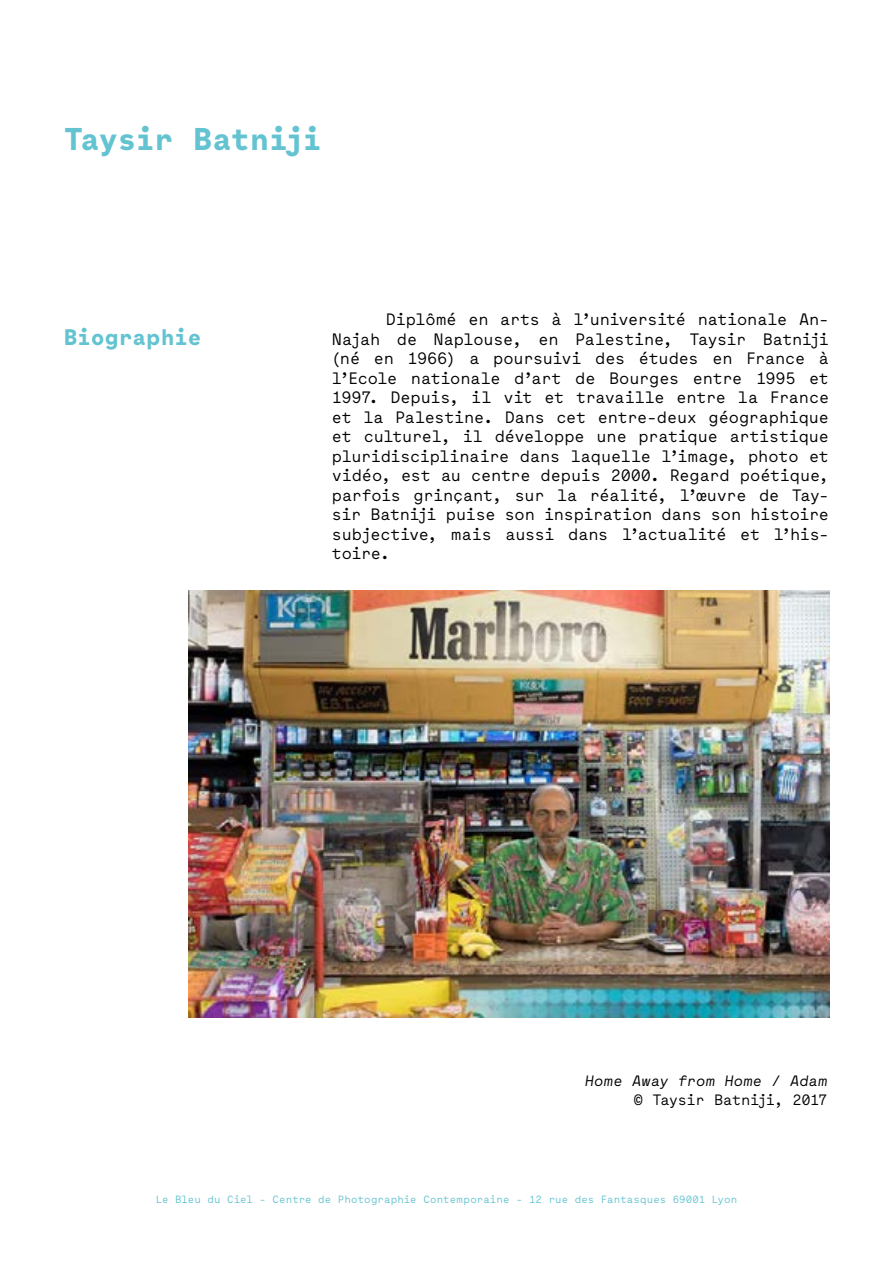
<style>
.page{position:relative;width:893px;height:1263px;background:#fff}
.page>*{position:absolute;margin:0;border:0;box-sizing:border-box;transform-origin:0 0}
.t1{font:700 31.5px "Maax Mono";letter-spacing:-.035em;color:#63c3d1}
.t2{font:700 22.5px "Maax Mono";letter-spacing:-.015em;color:#63c3d1}
.t3{font:16.5px/19.5px "Maax Mono";letter-spacing:-.025em;color:#000;text-align:justify}
.t4{font:italic 15px "Maax Mono";color:#000}
.t5{font:15px "Maax Mono";letter-spacing:-.035em;color:#000}
.t6{font:10.5px "Maax Mono";letter-spacing:.005em;color:#63c3d1}
</style>
<div class="page">
<img style="left:189px;top:591px;width:640px;height:427px">
<h1 class="t1" style="left:64px;top:117px;width:260px">Taysir Batniji</h1>
<h2 class="t2" style="left:64px;top:321px;width:139px">Biographie</h2>
<p class="t3" style="left:332px;top:309px;width:499px;text-indent:54px">Diplômé en arts à l’université nationale An-Najah de Naplouse, en Palestine, Taysir Batniji (né en 1966) a poursuivi des études en France à l’Ecole nationale d’art de Bourges entre 1995 et 1997. Depuis, il vit et travaille entre la France et la Palestine. Dans cet entre-deux géographique et culturel, il développe une pratique artistique pluridisciplinaire dans laquelle l’image, photo et vidéo, est au centre depuis 2000. Regard poétique, parfois grinçant, sur la réalité, l’œuvre de Tay&shy;sir Batniji puise son inspiration dans son histoire subjective, mais aussi dans l’actualité et l’his&shy;toire.</p>
<p class="t4" style="left:585px;top:1070px;width:244px">Home Away from Home / Adam</p>
<p class="t5" style="left:634px;top:1089px;width:195px">© Taysir Batniji, 2017</p>
<p class="t6" style="left:156px;top:1192px;width:583px">Le Bleu du Ciel - Centre de Photographie Contemporaine - 12 rue des Fantasques 69001 Lyon</p>
</div>
